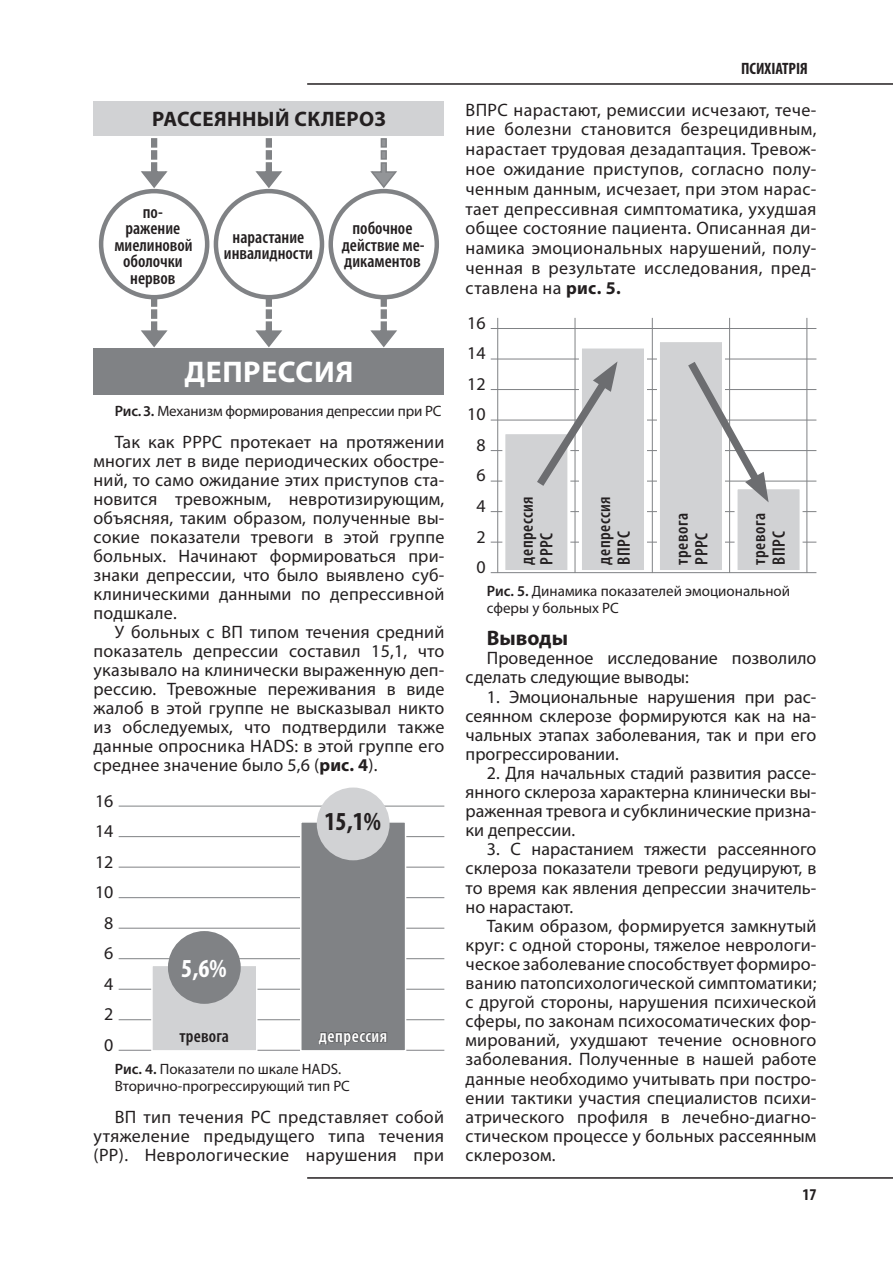
<style>
.page{position:relative;width:893px;height:1263px;background:#fff}
.page>*{position:absolute;margin:0;border:0;box-sizing:border-box;transform-origin:0 0}
.t1{font:700 30px "Myriad Pro";color:#fff}
.t2{font:700 condensed 26.1px "Myriad Pro";color:#231f20}
.t3{font:700 condensed 26.1px "Myriad Pro";color:#fff}
.t4{font:700 21px "Myriad Pro";color:#231f20}
.t5{font:18px/19px "Myriad Pro";letter-spacing:.005em;color:#231f20;text-align:justify}
.t6{font:600 condensed 18px/16.5px "Myriad Pro";color:#231f20;text-align:center}
.t7{font:600 condensed 18px/19.5px "Myriad Pro";letter-spacing:.03em;color:#231f20}
.t8{font:600 condensed 18px "Myriad Pro";letter-spacing:.03em;color:#fff}
.t9{font:700 condensed 16.5px "Myriad Pro";color:#231f20}
.t10{font:15px/16.8px "Myriad Pro";color:#231f20}
.s1{font-weight:600}
.s2{font-weight:700}
</style>
<div class="page">
<hr style="left:307px;top:83px;width:586px;height:2px;background:#231f20">
<hr style="left:307px;top:1177px;width:586px;height:2px;background:#231f20">
<svg style="left:139px;top:135px;width:29px;height:54px"></svg>
<svg style="left:254px;top:135px;width:29px;height:54px"></svg>
<svg style="left:369px;top:135px;width:29px;height:54px"></svg>
<svg style="left:139px;top:297px;width:29px;height:51px"></svg>
<svg style="left:254px;top:297px;width:29px;height:51px"></svg>
<svg style="left:369px;top:297px;width:29px;height:51px"></svg>
<hr style="left:119px;top:1050px;width:325px;height:1px;background:#808285">
<hr style="left:119px;top:836px;width:325px;height:1px;background:#808285">
<hr style="left:119px;top:958px;width:325px;height:1px;background:#808285">
<hr style="left:119px;top:897px;width:325px;height:1px;background:#808285">
<hr style="left:119px;top:1019px;width:325px;height:1px;background:#808285">
<hr style="left:119px;top:806px;width:325px;height:1px;background:#808285">
<hr style="left:119px;top:928px;width:325px;height:1px;background:#808285">
<hr style="left:119px;top:867px;width:325px;height:1px;background:#808285">
<hr style="left:119px;top:989px;width:325px;height:1px;background:#808285">
<div style="left:151px;top:965px;width:106px;height:86px;background:#d1d2d4;border:2px solid #fff"></div>
<div style="left:300px;top:821px;width:106px;height:230px;background:#808285;border:2px solid #fff"></div>
<div style="left:170px;top:933px;width:68px;height:68px;background:#808285;border-radius:50%"></div>
<div style="left:168px;top:931px;width:73px;height:73px;border:4px solid #808285;border-radius:50%"></div>
<div style="left:319px;top:790px;width:68px;height:68px;background:#d1d2d4;border-radius:50%"></div>
<div style="left:317px;top:787px;width:73px;height:73px;border:4px solid #d1d2d4;border-radius:50%"></div>
<svg style="left:318px;top:1032px;width:70px;height:19px"></svg>
<div style="left:94px;top:348px;width:350px;height:46px;background:#808285"></div>
<div style="left:99px;top:189px;width:110px;height:110px;border:4px solid #808285;border-radius:50%"></div>
<div style="left:214px;top:189px;width:110px;height:110px;border:4px solid #808285;border-radius:50%"></div>
<div style="left:328px;top:189px;width:111px;height:110px;border:4px solid #808285;border-radius:50%"></div>
<div style="left:94px;top:101px;width:350px;height:34px;background:#d1d2d4"></div>
<hr style="left:491px;top:359px;width:325px;height:1px;background:#808285">
<hr style="left:491px;top:481px;width:325px;height:1px;background:#808285">
<hr style="left:491px;top:420px;width:325px;height:1px;background:#808285">
<hr style="left:491px;top:542px;width:325px;height:1px;background:#808285">
<hr style="left:491px;top:328px;width:325px;height:1px;background:#808285">
<hr style="left:491px;top:450px;width:325px;height:1px;background:#808285">
<hr style="left:491px;top:389px;width:325px;height:1px;background:#808285">
<hr style="left:491px;top:511px;width:325px;height:1px;background:#808285">
<hr style="left:497px;top:318px;width:1px;height:255px;background:#808285">
<hr style="left:575px;top:318px;width:1px;height:255px;background:#808285">
<hr style="left:652px;top:318px;width:1px;height:255px;background:#808285">
<hr style="left:729px;top:318px;width:1px;height:255px;background:#808285">
<hr style="left:806px;top:318px;width:1px;height:255px;background:#808285">
<div style="left:502px;top:431px;width:68px;height:142px;background:#d1d2d4;border:3px solid #fff"></div>
<div style="left:579px;top:345px;width:68px;height:228px;background:#d1d2d4;border:3px solid #fff"></div>
<div style="left:657px;top:339px;width:68px;height:234px;background:#d1d2d4;border:3px solid #fff"></div>
<div style="left:734px;top:486px;width:69px;height:87px;background:#d1d2d4;border:3px solid #fff"></div>
<hr style="left:491px;top:572px;width:325px;height:1px;background:#808285">
<svg style="left:688px;top:353px;width:83px;height:149px"></svg>
<svg style="left:530px;top:361px;width:88px;height:133px"></svg>
<p class="t4" style="left:152px;top:105px;width:27px">Рассеянный</p>
<p class="t4" style="left:294px;top:105px;width:14px">склероз</p>
<p class="t6" style="left:114px;top:204px;width:80px">по&shy;ражение миелиновой оболочки нервов</p>
<p class="t6" style="left:224px;top:229px;width:91px">нарастание инвалидности</p>
<p class="t6" style="left:342px;top:220px;width:84px">побочное действие ме&shy;дикаментов</p>
<h1 class="t1" style="left:185px;top:353px;width:20px">депрессия</h1>
<p class="t10" style="left:115px;top:403px;width:328px"><span class="s1">Рис.3.</span> Механизм формирования депрессии при РС</p>
<p class="t5" style="left:94px;top:432px;width:352px;text-indent:21px">Так как РРРС протекает на протяжении многих лет в виде периодических обостре&shy;ний, то само ожидание этих приступов ста&shy;новится тревожным, невротизирующим, объясняя, таким образом, полученные вы&shy;сокие показатели тревоги в этой группе больных. Начинают формироваться при&shy;знаки депрессии, что было выявлено суб&shy;клиническими данными по депрессивной подшкале.</p>
<p class="t5" style="left:94px;top:622px;width:352px;text-indent:21px">У больных с ВП типом течения средний показатель депрессии составил 15,1, что указывало на клинически выраженную деп&shy;рессию. Тревожные переживания в виде жалоб в этой группе не высказывал никто из обследуемых, что подтвердили также данные опросника HADS: в этой группе его среднее значение было 5,6 (<span class="s2">рис. 4</span>).</p>
<p class="t5" style="left:95px;top:791px;width:20px">16</p>
<p class="t5" style="left:95px;top:821px;width:20px">14</p>
<p class="t5" style="left:95px;top:852px;width:20px">12</p>
<p class="t5" style="left:95px;top:882px;width:20px">10</p>
<p class="t5" style="left:104px;top:913px;width:11px">8</p>
<p class="t5" style="left:104px;top:943px;width:11px">6</p>
<p class="t5" style="left:104px;top:974px;width:11px">4</p>
<p class="t5" style="left:104px;top:1004px;width:11px">2</p>
<p class="t5" style="left:104px;top:1035px;width:11px">0</p>
<h2 class="t3" style="left:181px;top:952px;width:47px">5,6%</h2>
<p class="t6" style="left:180px;top:1028px;width:51px">тревога</p>
<h2 class="t2" style="left:325px;top:804px;width:58px">15,1%</h2>
<p class="t8" style="left:319px;top:1026px;width:70px">депрессия</p>
<p class="t10" style="left:115px;top:1061px;width:237px"><span class="s1">Рис. 4.</span> Показатели по шкале HADS.<br>Вторично-прогрессирующий тип РС</p>
<p class="t5" style="left:94px;top:1107px;width:352px;text-indent:21px">ВП тип течения РС представляет собой утяжеление предыдущего типа течения (РР). Неврологические нарушения при</p>
<p class="t9" style="left:741px;top:58px;width:68px">ПСИХІАТРІЯ</p>
<p class="t5" style="left:466px;top:99px;width:352px;line-height:19.8px">ВПРС нарастают, ремиссии исчезают, тече&shy;ние болезни становится безрецидивным, нарастает трудовая дезадаптация. Тревож&shy;ное ожидание приступов, согласно полу&shy;ченным данным, исчезает, при этом нарас&shy;тает депрессивная симптоматика, ухудшая общее состояние пациента. Описанная ди&shy;намика эмоциональных нарушений, полу&shy;ченная в результате исследования, пред&shy;ставлена на <span class="s2">рис. 5.</span></p>
<p class="t5" style="left:467px;top:313px;width:20px">16</p>
<p class="t5" style="left:467px;top:344px;width:20px">14</p>
<p class="t5" style="left:467px;top:374px;width:20px">12</p>
<p class="t5" style="left:467px;top:405px;width:20px">10</p>
<p class="t5" style="left:476px;top:435px;width:11px">8</p>
<p class="t5" style="left:476px;top:466px;width:11px">6</p>
<p class="t5" style="left:476px;top:496px;width:11px">4</p>
<p class="t5" style="left:476px;top:527px;width:11px">2</p>
<p class="t5" style="left:476px;top:557px;width:11px">0</p>
<p class="t7" style="left:517px;top:564px;width:70px;rotate:-90deg">депрессия<br>РРРС</p>
<p class="t7" style="left:595px;top:564px;width:70px;rotate:-90deg">депрессия<br>ВПРС</p>
<p class="t7" style="left:672px;top:564px;width:53px;rotate:-90deg">тревога<br>РРРС</p>
<p class="t7" style="left:750px;top:564px;width:53px;rotate:-90deg">тревога<br>ВПРС</p>
<p class="t10" style="left:487px;top:583px;width:305px"><span class="s1">Рис. 5.</span> Динамика показателей эмоциональной сферы у больных РС</p>
<p class="t4" style="left:487px;top:624px;width:83px">Выводы</p>
<p class="t5" style="left:466px;top:648px;width:352px;text-indent:21px">Проведенное исследование позволило сделать следующие выводы:</p>
<p class="t5" style="left:466px;top:687px;width:352px;text-indent:21px">1. Эмоциональные нарушения при рас&shy;сеянном склерозе формируются как на на&shy;чальных этапах заболевания, так и при его прогрессировании.</p>
<p class="t5" style="left:466px;top:763px;width:352px;text-indent:21px">2. Для начальных стадий развития рассе&shy;янного склероза характерна клинически вы&shy;раженная тревога и субклинические призна&shy;ки депрессии.</p>
<p class="t5" style="left:466px;top:839px;width:352px;text-indent:21px">3. С нарастанием тяжести рассеянного склероза показатели тревоги редуцируют, в то время как явления депрессии значитель&shy;но нарастают.</p>
<p class="t5" style="left:466px;top:916px;width:352px;text-indent:21px">Таким образом, формируется замкнутый круг: с одной стороны, тяжелое неврологи&shy;ческое заболевание способствует формиро&shy;ванию патопсихологической симптоматики; с другой стороны, нарушения психической сферы, по законам психосоматических фор&shy;мирований, ухудшают течение основного заболевания. Полученные в нашей работе данные необходимо учитывать при постро&shy;ении тактики участия специалистов психи&shy;атрического профиля в лечебно-диагно&shy;стическом процессе у больных рассеянным склерозом.</p>
<p class="t9" style="left:802px;top:1184px;width:16px">17</p>
</div>
